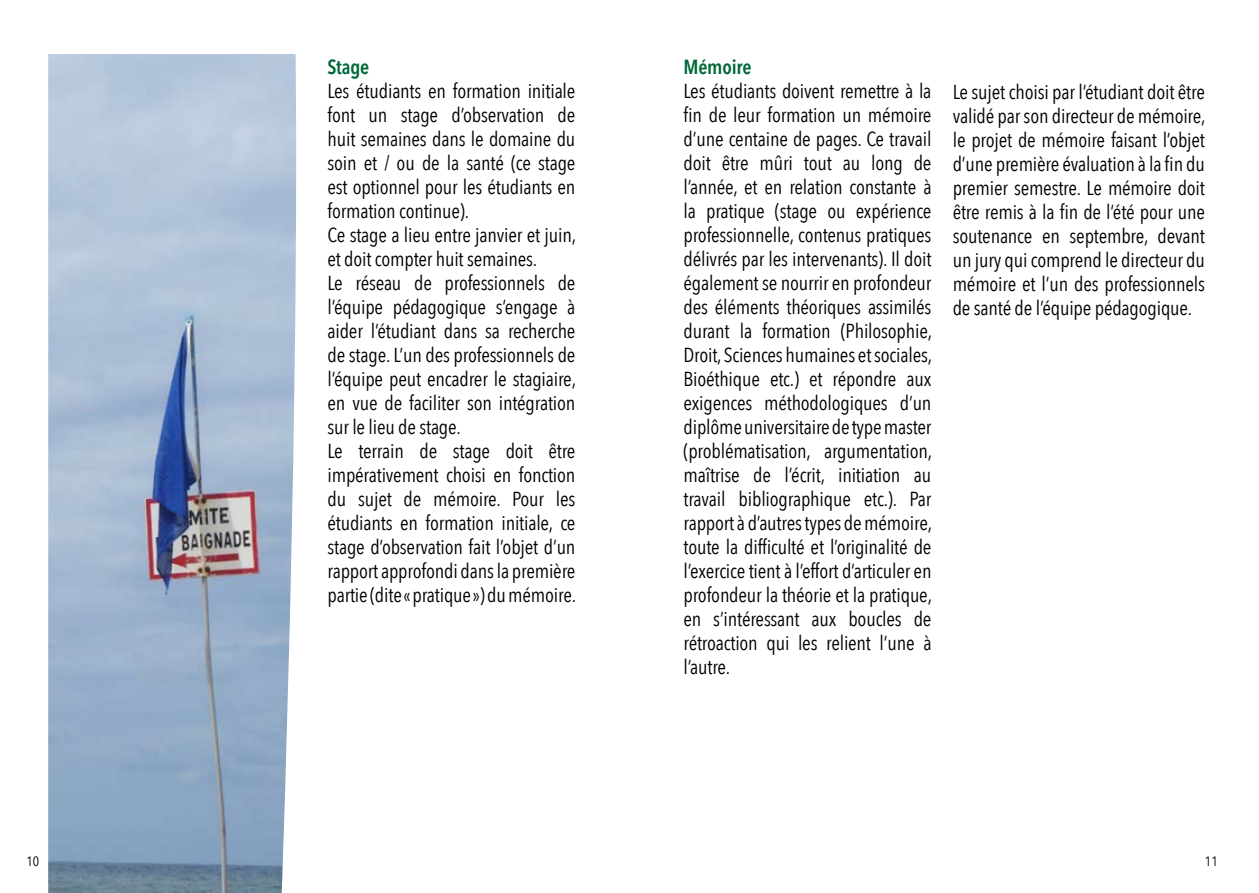
<style>
.page{position:relative;width:1259px;height:893px;background:#fff}
.page>*{position:absolute;margin:0;border:0;box-sizing:border-box;transform-origin:0 0}
.t1{font:20.25px/24px "Avenir Next Condensed";letter-spacing:-.01em;color:#000;text-align:justify}
.t2{font:600 condensed 20.25px "Avenir Next LT Pro";letter-spacing:-.01em;color:#006838}
.t3{font:13.5px "Avenir Next Condensed";color:#000}
</style>
<div class="page">
<img style="left:48px;top:54px;width:249px;height:839px">
<p class="t2" style="left:327px;top:55px;width:43px">Stage</p>
<p class="t1" style="left:327px;top:78px;width:250px;text-align:left">Les étudiants en formation initiale font un stage d’observation de huit semaines dans le domaine du soin et / ou de la santé (ce stage est optionnel pour les étudiants en formation continue).<br>Ce stage a lieu entre janvier et juin, et doit compter huit semaines.<br>Le réseau de professionnels de l’équipe pédagogique s’engage à aider l’étudiant dans sa recherche de stage. L’un des professionnels de l’équipe peut encadrer le stagiaire, en vue de faciliter son intégration sur le lieu de stage.<br>Le terrain de stage doit être impérativement choisi en fonction du sujet de mémoire. Pour les étudiants en formation initiale, ce stage d’observation fait l’objet d’un rapport approfondi dans la première partie (dite « pratique ») du mémoire.</p>
<p class="t2" style="left:683px;top:55px;width:69px">Mémoire</p>
<p class="t1" style="left:683px;top:78px;width:250px">Les étudiants doivent remettre à la fin de leur formation un mémoire d’une centaine de pages. Ce travail doit être mûri tout au long de l’année, et en relation constante à la pratique (stage ou expérience professionnelle, contenus pratiques délivrés par les intervenants). Il doit également se nourrir en profondeur des éléments théoriques assimilés durant la formation (Philosophie, Droit, Sciences humaines et sociales, Bioéthique etc.) et répondre aux exigences méthodologiques d’un diplôme universitaire de type master (problématisation, argumentation, maîtrise de l’écrit, initiation au travail bibliographique etc.). Par rapport à d’autres types de mémoire, toute la difficulté et l’originalité de l’exercice tient à l’effort d’articuler en profondeur la théorie et la pratique, en s’intéressant aux boucles de rétroaction qui les relient l’une à l’autre.</p>
<p class="t1" style="left:952px;top:79px;width:254px">Le sujet choisi par l’étudiant doit être validé par son directeur de mémoire, le projet de mémoire faisant l’objet d’une première évaluation à la fin du premier semestre. Le mémoire doit être remis à la fin de l’été pour une soutenance en septembre, devant un jury qui comprend le directeur du mémoire et l’un des professionnels de santé de l’équipe pédagogique.</p>
<p class="t3" style="left:26px;top:850px;width:14px">10</p>
<p class="t3" style="left:1205px;top:850px;width:14px">11</p>
</div>
